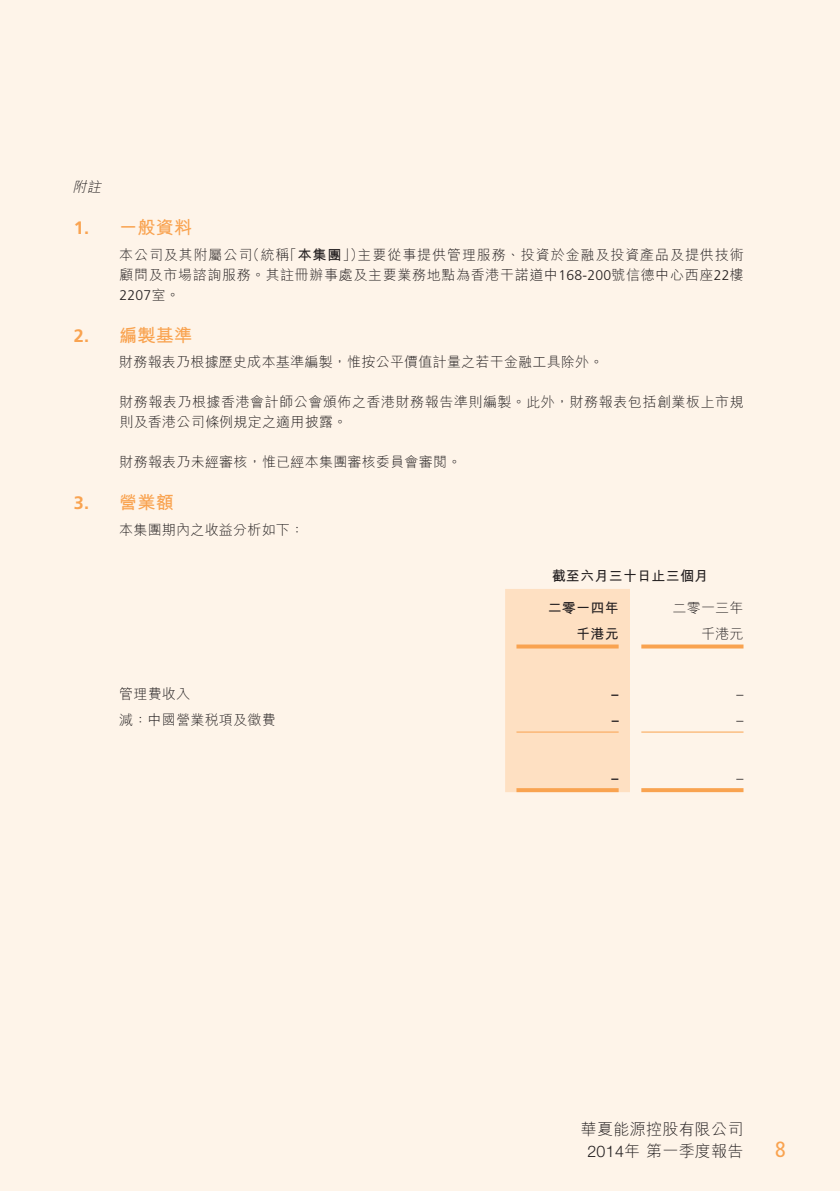
<style>
.page{position:relative;width:840px;height:1191px;background:#fff}
.page>*{position:absolute;margin:0;border:0;box-sizing:border-box;transform-origin:0 0}
.t1{font:condensed 22px "Frutiger LT Std";color:#f9a350}
.t2{font:700 18px "M Hei HK";letter-spacing:.015em;color:#f9a350}
.t3{font:300 16px/21.8px "M Hei HK";letter-spacing:.015em;color:#231f20;text-align:center}
.t4{font:300 14px/20px "M Hei HK";letter-spacing:.04em;color:#231f20}
.t5{font:300 14px "M Hei HK";letter-spacing:.015em;color:#231f20}
.t6{font:700 14px "M Hei HK";letter-spacing:.015em;color:#231f20}
.t7{font:300 14px "Frutiger LT Std";color:#231f20}
.t8{font:700 14px "Frutiger LT Std";color:#231f20}
.t9{font:italic 300 14px "M Hei HK";color:#231f20}
.s1{font-family:"Frutiger LT Std"}
.s2{font-weight:700}
.s3{font-family:"M Hei HK"}
.s4{font-family:"Helvetica Neue LT Std"}
</style>
<div class="page">
<div style="left:0;top:0;width:839px;height:1191px;background:#fef4e9"></div>
<div style="left:505px;top:589px;width:124px;height:203px;background:#fee0c2"></div>
<svg style="left:516px;top:644px;width:102px;height:4px"></svg>
<svg style="left:641px;top:644px;width:102px;height:4px"></svg>
<hr style="left:516px;top:731px;width:102px;height:1px;background:#f9a350">
<hr style="left:641px;top:731px;width:102px;height:1px;background:#f9a350">
<svg style="left:516px;top:788px;width:102px;height:4px"></svg>
<svg style="left:641px;top:788px;width:102px;height:4px"></svg>
<p class="t9" style="left:72px;top:177px;width:34px">附註</p>
<p class="t2" style="left:74px;top:214px;width:120px"><span class="s1">1.</span> 一般資料</p>
<p class="t4" style="left:119px;top:244px;width:625px">本公司及其附屬公司（統稱「<span class="s2">本集團</span>」）主要從事提供管理服務、投資於金融及投資產品及提供技術顧問及市場諮詢服務。其註冊辦事處及主要業務地點為香港干諾道中<span class="s1">168-200</span>號信德中心西座<span class="s1">22</span>樓</p>
<p class="t7" style="left:119px;top:287px;width:62px">2207<span class="s3">室。</span></p>
<p class="t2" style="left:74px;top:322px;width:120px"><span class="s1">2.</span> 編製基準</p>
<p class="t5" style="left:119px;top:352px;width:485px">財務報表乃根據歷史成本基準編製，惟按公平價值計量之若干金融工具除外。</p>
<p class="t4" style="left:119px;top:392px;width:625px">財務報表乃根據香港會計師公會頒佈之香港財務報告準則編製。此外，財務報表包括創業板上市規則及香港公司條例規定之適用披露。</p>
<p class="t5" style="left:119px;top:452px;width:343px">財務報表乃未經審核，惟已經本集團審核委員會審閱。</p>
<p class="t2" style="left:74px;top:490px;width:101px"><span class="s1">3.</span> 營業額</p>
<p class="t5" style="left:119px;top:520px;width:186px">本集團期內之收益分析如下：</p>
<p class="t6" style="left:551px;top:566px;width:158px">截至六月三十日止三個月</p>
<p class="t6" style="left:547px;top:598px;width:72px">二零一四年</p>
<p class="t4" style="left:672px;top:597px;width:72px">二零一三年</p>
<p class="t6" style="left:576px;top:624px;width:44px">千港元</p>
<p class="t4" style="left:700px;top:623px;width:44px">千港元</p>
<p class="t4" style="left:119px;top:683px;width:72px">管理費收入</p>
<p class="t8" style="left:611px;top:685px;width:8px">–</p>
<p class="t7" style="left:736px;top:686px;width:8px">–</p>
<p class="t5" style="left:119px;top:710px;width:158px">減：中國營業稅項及徵費</p>
<p class="t8" style="left:611px;top:711px;width:8px">–</p>
<p class="t7" style="left:736px;top:712px;width:8px">–</p>
<p class="t8" style="left:611px;top:769px;width:8px">–</p>
<p class="t7" style="left:736px;top:770px;width:8px">–</p>
<p class="t3" style="left:580px;top:1117px;width:164px">華夏能源控股有限公司<br><span class="s4">2014</span>年 第一季度報告</p>
<h1 class="t1" style="left:774px;top:1136px;width:12px">8</h1>
</div>
